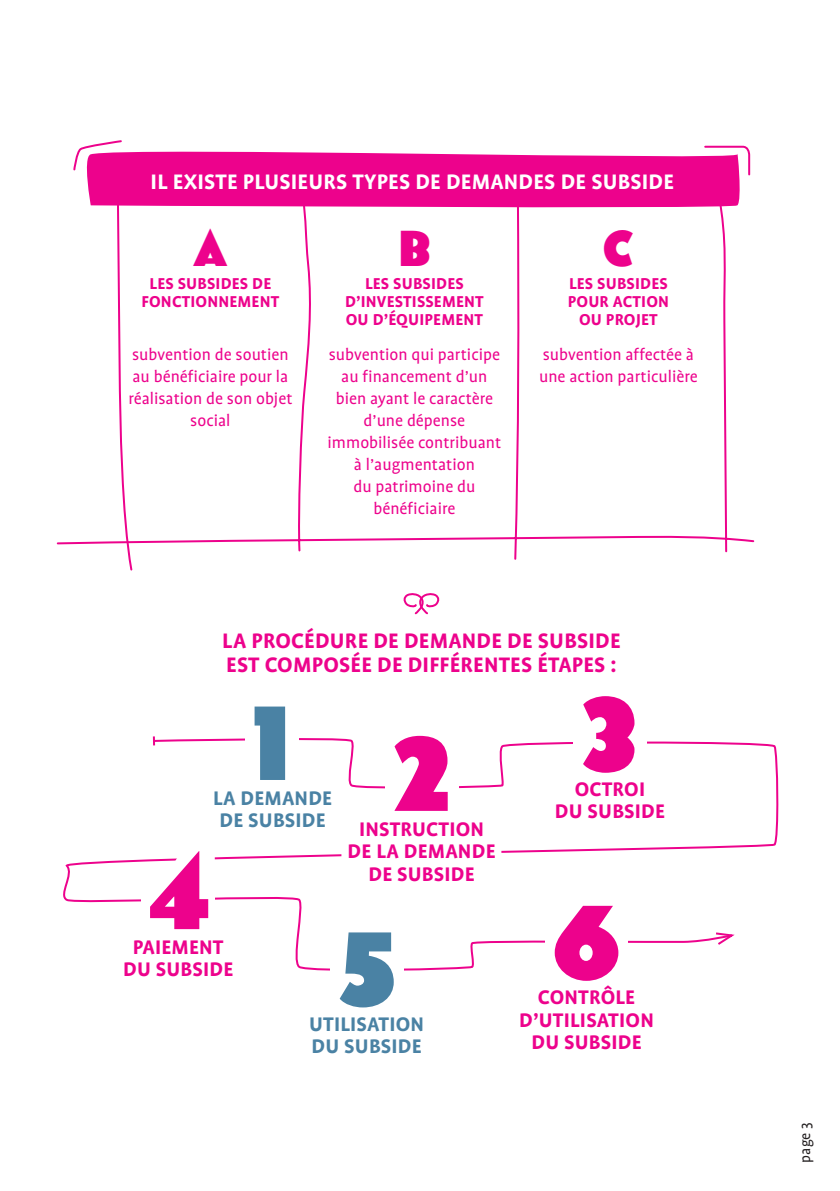
<style>
.page{position:relative;width:840px;height:1191px;background:#fff}
.page>*{position:absolute;margin:0;border:0;box-sizing:border-box;transform-origin:0 0}
.t1{font:100px "Bovine MVB";color:#4a82a4}
.t2{font:100px "Bovine MVB";color:#ed028c}
.t3{font:48px "Bovine MVB";color:#ed028c}
.t4{font:700 24px/24px "Profile OT";letter-spacing:.01em;color:#ed028c}
.t5{font:700 24px "Profile OT";letter-spacing:.01em;color:#fff}
.t6{font:700 22.4px/22.4px "Profile OT";letter-spacing:.01em;color:#ed028c;text-align:center}
.t7{font:700 22.4px/22.4px "Profile OT";letter-spacing:.01em;color:#4a82a4}
.t8{font:18px/22px "Profile OT";color:#ed028c;text-align:center}
.t9{font:700 18px/18px "Profile OT";letter-spacing:.01em;color:#ed028c;text-align:center}
.t10{font:16px "Profile OT";color:#231f20}
.s1{color:#ed028c}
</style>
<div class="page">
<svg style="left:63px;top:736px;width:716px;height:235px"></svg>
<svg style="left:153px;top:736px;width:2px;height:9px"></svg>
<svg style="left:713px;top:931px;width:24px;height:15px"></svg>
<div style="left:573px;top:714px;width:73px;height:36px;background:#fff"></div>
<div style="left:544px;top:927px;width:83px;height:35px;background:#fff"></div>
<div style="left:330px;top:950px;width:73px;height:35px;background:#fff"></div>
<div style="left:142px;top:882px;width:73px;height:35px;background:#fff"></div>
<svg style="left:159px;top:849px;width:56px;height:33px"></svg>
<svg style="left:341px;top:835px;width:160px;height:45px"></svg>
<div style="left:385px;top:772px;width:73px;height:35px;background:#fff"></div>
<div style="left:245px;top:723px;width:54px;height:36px;background:#fff"></div>
<svg style="left:87px;top:151px;width:653px;height:38px;background:#ee1394"></svg>
<svg style="left:56px;top:189px;width:699px;height:371px"></svg>
<svg style="left:116px;top:188px;width:18px;height:383px"></svg>
<svg style="left:403px;top:593px;width:37px;height:22px"></svg>
<svg style="left:73px;top:140px;width:50px;height:31px"></svg>
<svg style="left:702px;top:145px;width:48px;height:31px"></svg>
<h3 class="t5" style="left:150px;top:168px;width:524px">IL EXISTE PLUSIEURS TYPES DE DEMANDES DE SUBSIDE</h3>
<h2 class="t3" style="left:195px;top:223px;width:32px">A</h2>
<p class="t9" style="left:141px;top:275px;width:139px">LES SUBSIDES DE<br>FONCTIONNEMENT</p>
<h2 class="t3" style="left:603px;top:223px;width:32px">C</h2>
<p class="t9" style="left:567px;top:275px;width:103px">LES SUBSIDES<br>POUR ACTION<br>OU PROJET</p>
<p class="t8" style="left:539px;top:344px;width:160px;text-align:left">subvention affectée à une action particulière</p>
<h2 class="t3" style="left:398px;top:223px;width:34px">B</h2>
<p class="t9" style="left:345px;top:275px;width:140px">LES SUBSIDES<br>D’INVESTISSEMENT<br>OU D’ÉQUIPEMENT</p>
<p class="t8" style="left:327px;top:344px;width:175px">subvention qui participe au financement d’un bien ayant le caractère d’une dépense immobilisée contribuant à l’augmentation<br>du patrimoine du bénéficiaire</p>
<p class="t8" style="left:128px;top:344px;width:165px">subvention de soutien au bénéficiaire pour la réalisation de son objet social</p>
<h3 class="t4" style="left:222px;top:629px;width:399px">LA PROCÉDURE DE DEMANDE DE SUBSIDE<br>EST COMPOSÉE DE DIFFÉRENTES ÉTAPES :</h3>
<h1 class="t1" style="left:254px;top:692px;width:197px">1 <span class="s1">2</span></h1>
<h1 class="t2" style="left:581px;top:683px;width:57px">3</h1>
<p class="t6" style="left:554px;top:778px;width:112px">OCTROI<br>DU SUBSIDE</p>
<p class="t7" style="left:213px;top:787px;width:121px">LA DEMANDE<br>DE SUBSIDE</p>
<p class="t6" style="left:347px;top:818px;width:149px">INSTRUCTION<br>DE LA DEMANDE<br>DE SUBSIDE</p>
<h1 class="t2" style="left:148px;top:841px;width:61px">4</h1>
<h1 class="t2" style="left:552px;top:891px;width:69px">6</h1>
<h1 class="t1" style="left:338px;top:917px;width:57px">5</h1>
<p class="t6" style="left:123px;top:936px;width:112px">PAIEMENT<br>DU SUBSIDE</p>
<p class="t6" style="left:519px;top:986px;width:136px">CONTRÔLE<br>D’UTILISATION<br>DU SUBSIDE</p>
<p class="t7" style="left:309px;top:1013px;width:116px">UTILISATION<br>DU SUBSIDE</p>
<p class="t10" style="left:795px;top:1162px;width:41px;rotate:-90deg">page 3</p>
</div>
